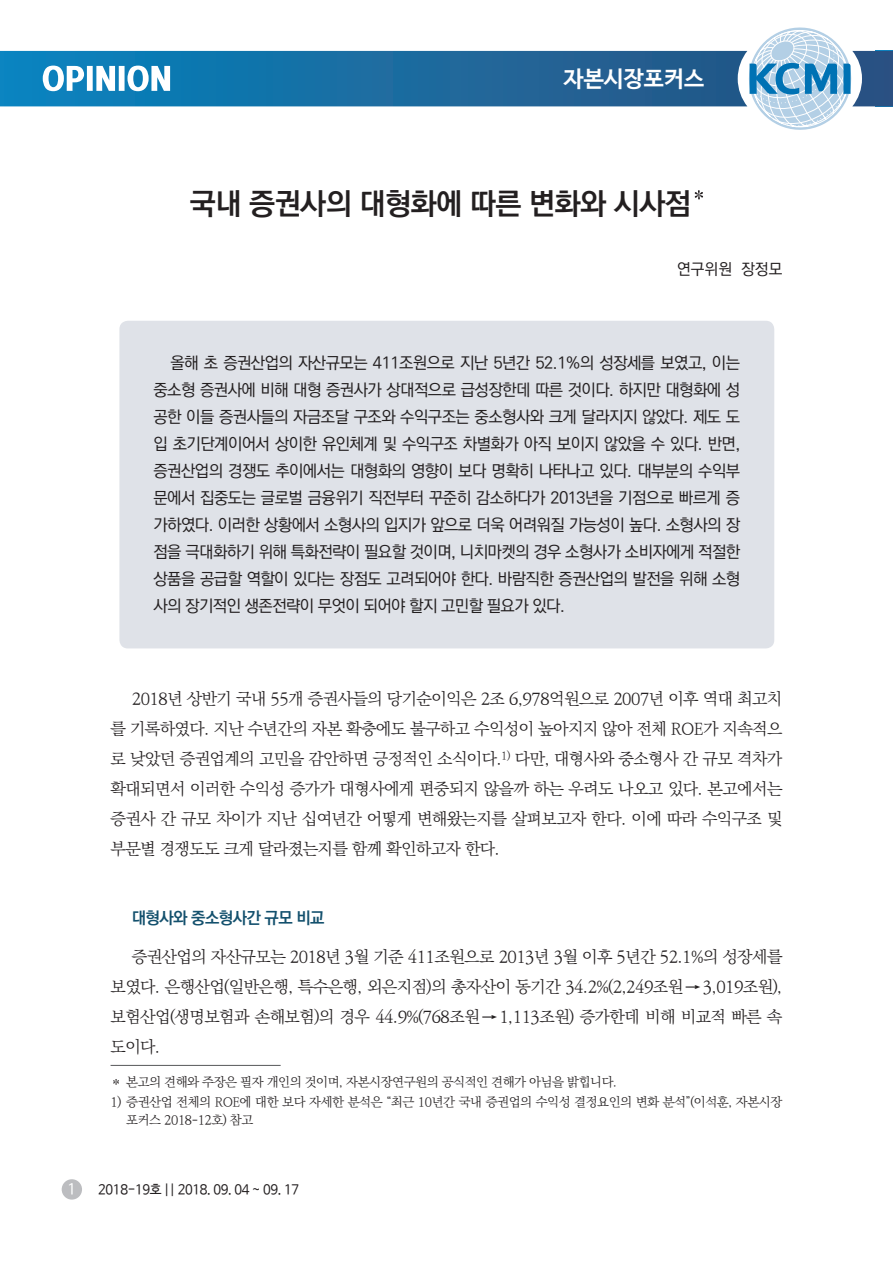
<style>
.page{position:relative;width:893px;height:1263px;background:#fff}
.page>*{position:absolute;margin:0;border:0;box-sizing:border-box;transform-origin:0 0}
.t1{font:700 30px "Ko Pub Dotum";letter-spacing:-.02em;color:#231f20}
.t2{font:700 22.5px "Nanum Barun Gothic";color:#fff}
.t3{font:300 16.5px/30px "Ko Pub Batang";letter-spacing:-.035em;color:#231f20;text-align:justify}
.t4{font:500 16.5px/27px "Ko Pub Dotum";letter-spacing:-.035em;color:#231f20;text-align:justify}
.t5{font:700 16.5px "Ko Pub Dotum";letter-spacing:-.035em;color:#13506d}
.t6{font:500 15.75px "Ko Pub Dotum";color:#231f20}
.t7{font:15px "Nanum Barun Gothic";color:#fff}
.t8{font:13.5px "Nanum Barun Gothic";letter-spacing:-.025em;color:#231f20}
.t9{font:300 12.75px/18px "Ko Pub Batang";letter-spacing:-.035em;color:#231f20}
</style>
<div class="page">
<div style="left:62px;top:1179px;width:20px;height:20px;background:#bcbdc0;border-radius:50%"></div>
<svg style="left:0;top:27px;width:893px;height:103px"></svg>
<svg style="left:695px;top:190px;width:8px;height:9px"></svg>
<hr style="left:111px;top:1065px;width:170px;height:1px;background:#57585a">
<svg style="left:113px;top:1079px;width:6px;height:6px"></svg>
<div style="left:119px;top:321px;width:655px;height:327px;background:#dfe2e8;border-radius:9px"></div>
<h2 class="t2" style="left:564px;top:67px;width:142px">자본시장포커스</h2>
<h1 class="t1" style="left:190px;top:188px;width:503px">국내 증권사의 대형화에 따른 변화와 시사점</h1>
<p class="t6" style="left:677px;top:261px;width:107px">연구위원 장정모</p>
<p class="t4" style="left:153px;top:350px;width:588px;text-indent:17px">올해 초 증권산업의 자산규모는 411조원으로 지난 5년간 52.1%의 성장세를 보였고, 이는 중소형 증권사에 비해 대형 증권사가 상대적으로 급성장한데 따른 것이다. 하지만 대형화에 성 공한 이들 증권사들의 자금조달 구조와 수익구조는 중소형사와 크게 달라지지 않았다. 제도 도 입 초기단계이어서 상이한 유인체계 및 수익구조 차별화가 아직 보이지 않았을 수 있다. 반면, 증권산업의 경쟁도 추이에서는 대형화의 영향이 보다 명확히 나타나고 있다. 대부분의 수익부 문에서 집중도는 글로벌 금융위기 직전부터 꾸준히 감소하다가 2013년을 기점으로 빠르게 증 가하였다. 이러한 상황에서 소형사의 입지가 앞으로 더욱 어려워질 가능성이 높다. 소형사의 장 점을 극대화하기 위해 특화전략이 필요할 것이며, 니치마켓의 경우 소형사가 소비자에게 적절한 상품을 공급할 역할이 있다는 장점도 고려되어야 한다. 바람직한 증권산업의 발전을 위해 소형 사의 장기적인 생존전략이 무엇이 되어야 할지 고민할 필요가 있다.</p>
<p class="t3" style="left:111px;top:684px;width:673px;text-indent:21px">2018년 상반기 국내 55개 증권사들의 당기순이익은 2조 6,978억원으로 2007년 이후 역대 최고치 를 기록하였다. 지난 수년간의 자본 확충에도 불구하고 수익성이 높아지지 않아 전체 ROE가 지속적으 로 낮았던 증권업계의 고민을 감안하면 긍정적인 소식이다.<sup>1)</sup> 다만, 대형사와 중소형사 간 규모 격차가 확대되면서 이러한 수익성 증가가 대형사에게 편중되지 않을까 하는 우려도 나오고 있다. 본고에서는 증권사 간 규모 차이가 지난 십여년간 어떻게 변해왔는지를 살펴보고자 한다. 이에 따라 수익구조 및 부문별 경쟁도도 크게 달라졌는지를 함께 확인하고자 한다.</p>
<p class="t5" style="left:132px;top:909px;width:194px">대형사와 중소형사간 규모 비교</p>
<p class="t3" style="left:111px;top:942px;width:673px;text-indent:21px">증권산업의 자산규모는 2018년 3월 기준 411조원으로 2013년 3월 이후 5년간 52.1%의 성장세를 보였다. 은행산업(일반은행, 특수은행, 외은지점)의 총자산이 동기간 34.2%(2,249조원 → 3,019조원), 보험산업(생명보험과 손해보험)의 경우 44.9%(768조원 → 1,113조원) 증가한데 비해 비교적 빠른 속 도이다.</p>
<p class="t9" style="left:126px;top:1074px;width:492px">본고의 견해와 주장은 필자 개인의 것이며, 자본시장연구원의 공식적인 견해가 아님을 밝힙니다.</p>
<p class="t9" style="left:126px;top:1094px;width:658px;text-indent:-16px">1) 증권산업 전체의 ROE에 대한 보다 자세한 분석은 “최근 10년간 국내 증권업의 수익성 결정요인의 변화 분석”(이석훈, 자본시장 포커스 2018-12호) 참고</p>
<p class="t7" style="left:68px;top:1182px;width:10px">1</p>
<p class="t8" style="left:98px;top:1182px;width:202px">2018-19호 || 2018. 09. 04 ~ 09. 17</p>
</div>
